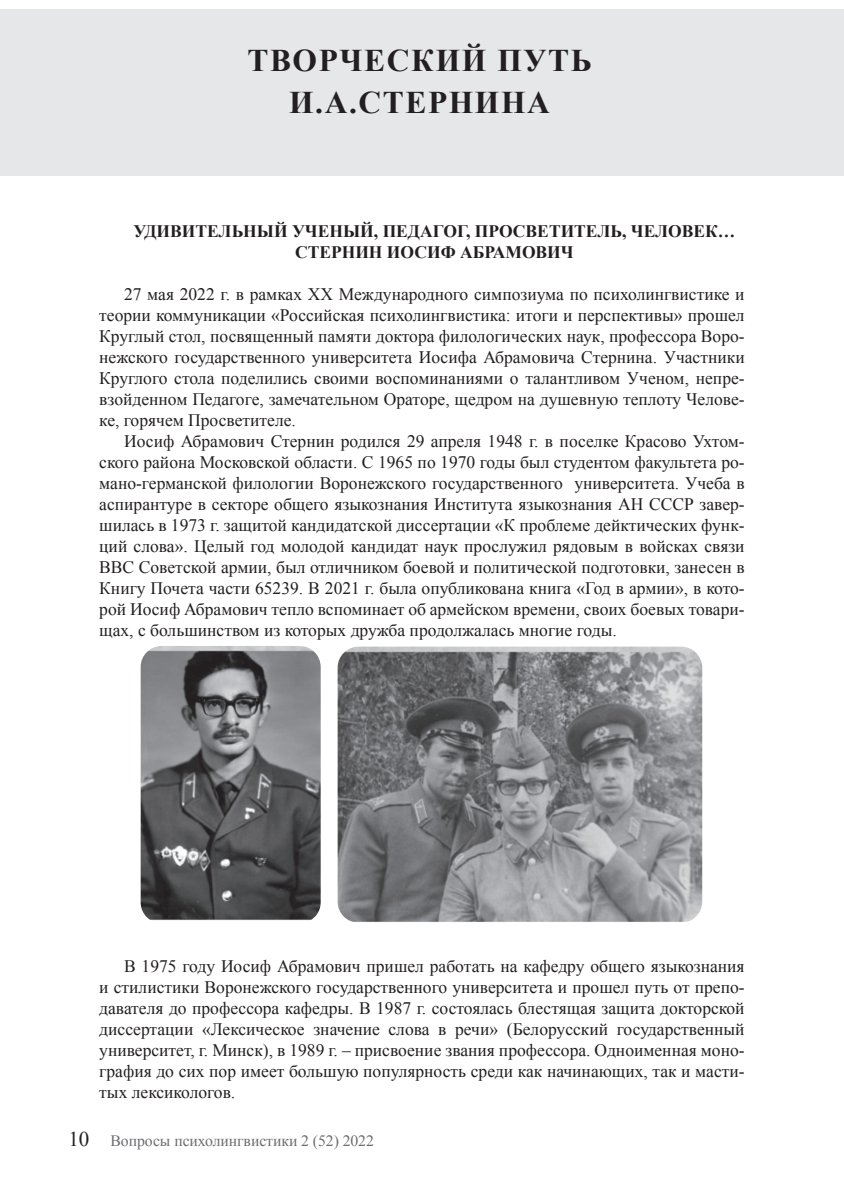
<style>
.page{position:relative;width:844px;height:1191px;background:#fff}
.page>*{position:absolute;margin:0;border:0;box-sizing:border-box;transform-origin:0 0}
.t1{font:700 31.5px/42px "Times New Roman";letter-spacing:.05em;color:#231f20;text-align:center}
.t2{font:17.5px/21px "Times New Roman";color:#231f20;text-align:justify}
.t3{font:700 17.5px/21px "Times New Roman";color:#231f20;text-align:center}
.t4{font:15.75px "Times New Roman";letter-spacing:-.005em;color:#6c6d70}
.s1{font-size:21px;color:#231f20}
</style>
<div class="page">
<div style="left:0;top:9px;width:843px;height:167px;background:#e6e7e9"></div>
<img style="left:141px;top:646px;width:179px;height:275px">
<img style="left:337px;top:646px;width:365px;height:276px">
<h1 class="t1" style="left:247px;top:39px;width:345px">ТВОРЧЕСКИЙ ПУТЬ<br>И.А.СТЕРНИНА</h1>
<p class="t3" style="left:133px;top:220px;width:603px">УДИВИТЕЛЬНЫЙ УЧЕНЫЙ, ПЕДАГОГ, ПРОСВЕТИТЕЛЬ, ЧЕЛОВЕК…<br>СТЕРНИН ИОСИФ АБРАМОВИЧ</p>
<p class="t2" style="left:99px;top:283px;width:646px;text-indent:25px">27 мая 2022 г. в рамках XX Международного симпозиума по психолингвистике и теории коммуникации «Российская психолингвистика: итоги и перспективы» прошел Круглый стол, посвященный памяти доктора филологических наук, профессора Воро&shy;нежского государственного университета Иосифа Абрамовича Стернина. Участники Круглого стола поделились своими воспоминаниями о талантливом Ученом, непре&shy;взойденном Педагоге, замечательном Ораторе, щедром на душевную теплоту Челове&shy;ке, горячем Просветителе.</p>
<p class="t2" style="left:99px;top:430px;width:646px;text-indent:25px">Иосиф Абрамович Стернин родился 29 апреля 1948 г. в поселке Красово Ухтом&shy;ского района Московской области. С 1965 по 1970 годы был студентом факультета ро&shy;мано-германской филологии Воронежского государственного университета. Учеба в аспирантуре в секторе общего языкознания Института языкознания АН СССР завер&shy;шилась в 1973 г. защитой кандидатской диссертации «К проблеме дейктических функ&shy;ций слова». Целый год молодой кандидат наук прослужил рядовым в войсках связи ВВС Советской армии, был отличником боевой и политической подготовки, занесен в Книгу Почета части 65239. В 2021 г. была опубликована книга «Год в армии», в кото&shy;рой Иосиф Абрамович тепло вспоминает об армейском времени, своих боевых товари&shy;щах, с большинством из которых дружба продолжалась многие годы.</p>
<p class="t2" style="left:99px;top:955px;width:646px;text-indent:25px">В 1975 году Иосиф Абрамович пришел работать на кафедру общего языкознания и стилистики Воронежского государственного университета и прошел путь от препо&shy;давателя до профессора кафедры. В 1987 г. состоялась блестящая защита докторской диссертации «Лексическое значение слова в речи» (Белорусский государственный университет, г. Минск), в 1989 г. – присвоение звания профессора. Одноименная моно&shy;графия до сих пор имеет большую популярность среди как начинающих, так и масти&shy;тых лексикологов.</p>
<p class="t4" style="left:68px;top:1130px;width:307px"><span class="s1">10</span> Вопросы психолингвистики 2 (52) 2022</p>
</div>
